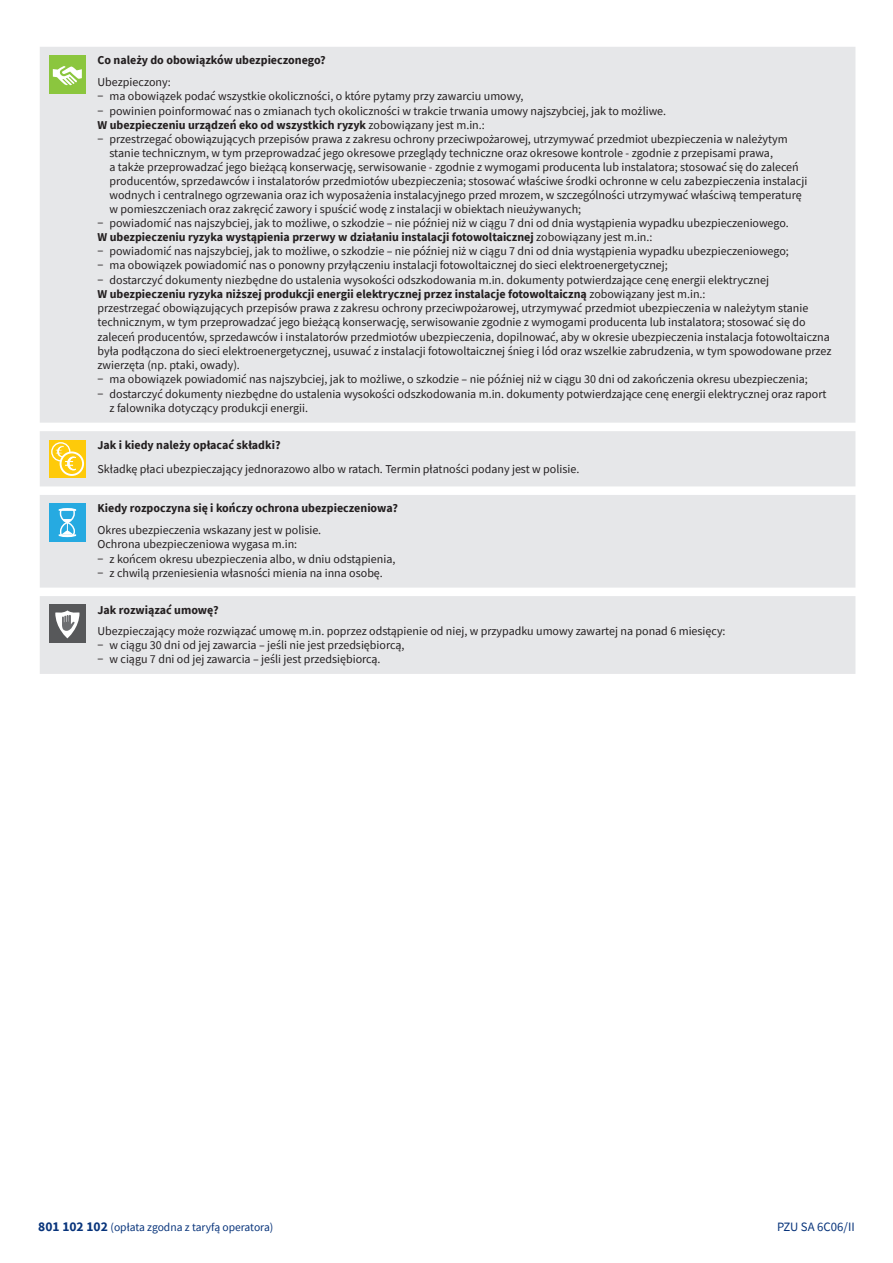
<style>
.page{position:relative;width:893px;height:1263px;background:#fff}
.page>*{position:absolute;margin:0;border:0;box-sizing:border-box;transform-origin:0 0}
.t1{font:12.75px "Source Sans Pro";color:#08347b}
.t2{font:12px/14.2px "Source Sans Pro";color:#231f20}
.t3{font:700 12px "Source Sans Pro";color:#231f20}
.t4{font:11.55px "Source Sans Pro";color:#08347b}
.s1{font-weight:400}
.s2{font-weight:700;font-size:13.5px}
</style>
<div class="page">
<div style="left:40px;top:47px;width:815px;height:627px;background:#e6e7e9"></div>
<div style="left:49px;top:55px;width:37px;height:39px;background:#8bc63e"></div>
<svg style="left:53px;top:66px;width:29px;height:20px"></svg>
<div style="left:49px;top:440px;width:37px;height:38px;background:#feca0a"></div>
<svg style="left:52px;top:443px;width:18px;height:18px"></svg>
<div style="left:51px;top:442px;width:19px;height:19px;border:1px solid #fff;border-radius:50%"></div>
<svg style="left:61px;top:452px;width:22px;height:23px"></svg>
<div style="left:60px;top:451px;width:24px;height:25px;border:2px solid #fff;border-radius:50%"></div>
<svg style="left:55px;top:445px;width:22px;height:27px"></svg>
<div style="left:49px;top:503px;width:37px;height:39px;background:#26aae1"></div>
<svg style="left:59px;top:508px;width:17px;height:29px"></svg>
<div style="left:49px;top:605px;width:37px;height:38px;background:#57585a"></div>
<svg style="left:55px;top:610px;width:25px;height:28px"></svg>
<p class="t3" style="left:98px;top:52px;width:230px">Co należy do obowiązków ubezpieczonego?</p>
<p class="t2" style="left:98px;top:75px;width:75px">Ubezpieczony:</p>
<p class="t2" style="left:98px;top:89px;width:427px">− ma obowiązek podać wszystkie okoliczności, o które pytamy przy zawarciu umowy,</p>
<p class="t2" style="left:98px;top:103px;width:570px">− powinien poinformować nas o zmianach tych okoliczności w trakcie trwania umowy najszybciej, jak to możliwe.</p>
<p class="t3" style="left:98px;top:117px;width:389px">W ubezpieczeniu urządzeń eko od wszystkich ryzyk <span class="s1">zobowiązany jest m.in.:</span></p>
<p class="t2" style="left:98px;top:132px;width:692px">− przestrzegać obowiązujących przepisów prawa z zakresu ochrony przeciwpożarowej, utrzymywać przedmiot ubezpieczenia w należytym</p>
<p class="t2" style="left:110px;top:145px;width:665px">stanie technicznym, w tym przeprowadzać jego okresowe przeglądy techniczne oraz okresowe kontrole - zgodnie z przepisami prawa,</p>
<p class="t2" style="left:110px;top:159px;width:691px">a także przeprowadzać jego bieżącą konserwację, serwisowanie - zgodnie z wymogami producenta lub instalatora; stosować się do zaleceń</p>
<p class="t2" style="left:110px;top:173px;width:699px">producentów, sprzedawców i instalatorów przedmiotów ubezpieczenia; stosować właściwe środki ochronne w celu zabezpieczenia instalacji</p>
<p class="t2" style="left:110px;top:187px;width:694px">wodnych i centralnego ogrzewania oraz ich wyposażenia instalacyjnego przed mrozem, w szczególności utrzymywać właściwą temperaturę</p>
<p class="t2" style="left:110px;top:201px;width:473px">w pomieszczeniach oraz zakręcić zawory i spuścić wodę z instalacji w obiektach nieużywanych;</p>
<p class="t2" style="left:98px;top:216px;width:693px">− powiadomić nas najszybciej, jak to możliwe, o szkodzie – nie później niż w ciągu 7 dni od dnia wystąpienia wypadku ubezpieczeniowego.</p>
<p class="t3" style="left:98px;top:229px;width:556px">W ubezpieczeniu ryzyka wystąpienia przerwy w działaniu instalacji fotowoltaicznej <span class="s1">zobowiązany jest m.in.:</span></p>
<p class="t2" style="left:98px;top:244px;width:693px">− powiadomić nas najszybciej, jak to możliwe, o szkodzie – nie później niż w ciągu 7 dni od dnia wystąpienia wypadku ubezpieczeniowego;</p>
<p class="t2" style="left:98px;top:258px;width:572px">− ma obowiązek powiadomić nas o ponowny przyłączeniu instalacji fotowoltaicznej do sieci elektroenergetycznej;</p>
<p class="t2" style="left:98px;top:273px;width:673px">− dostarczyć dokumenty niezbędne do ustalenia wysokości odszkodowania m.in. dokumenty potwierdzające cenę energii elektrycznej</p>
<p class="t3" style="left:98px;top:286px;width:609px">W ubezpieczeniu ryzyka niższej produkcji energii elektrycznej przez instalacje fotowoltaiczną <span class="s1">zobowiązany jest m.in.:</span></p>
<p class="t2" style="left:98px;top:301px;width:712px">przestrzegać obowiązujących przepisów prawa z zakresu ochrony przeciwpożarowej, utrzymywać przedmiot ubezpieczenia w należytym stanie</p>
<p class="t2" style="left:98px;top:315px;width:710px">technicznym, w tym przeprowadzać jego bieżącą konserwację, serwisowanie zgodnie z wymogami producenta lub instalatora; stosować się do</p>
<p class="t2" style="left:98px;top:329px;width:734px">zaleceń producentów, sprzedawców i instalatorów przedmiotów ubezpieczenia, dopilnować, aby w okresie ubezpieczenia instalacja fotowoltaiczna</p>
<p class="t2" style="left:98px;top:344px;width:736px">była podłączona do sieci elektroenergetycznej, usuwać z instalacji fotowoltaicznej śnieg i lód oraz wszelkie zabrudzenia, w tym spowodowane przez</p>
<p class="t2" style="left:98px;top:358px;width:144px">zwierzęta (np. ptaki, owady).</p>
<p class="t2" style="left:98px;top:372px;width:712px">− ma obowiązek powiadomić nas najszybciej, jak to możliwe, o szkodzie – nie później niż w ciągu 30 dni od zakończenia okresu ubezpieczenia;</p>
<p class="t2" style="left:98px;top:386px;width:731px">− dostarczyć dokumenty niezbędne do ustalenia wysokości odszkodowania m.in. dokumenty potwierdzające cenę energii elektrycznej oraz raport</p>
<p class="t2" style="left:110px;top:401px;width:200px">z falownika dotyczący produkcji energii.</p>
<p class="t3" style="left:98px;top:437px;width:185px">Jak i kiedy należy opłacać składki?</p>
<p class="t2" style="left:98px;top:462px;width:483px">Składkę płaci ubezpieczający jednorazowo albo w ratach. Termin płatności podany jest w polisie.</p>
<p class="t3" style="left:98px;top:500px;width:302px">Kiedy rozpoczyna się i kończy ochrona ubezpieczeniowa?</p>
<p class="t2" style="left:98px;top:523px;width:299px">Okres ubezpieczenia wskazany jest w polisie.<br>Ochrona ubezpieczeniowa wygasa m.in:<br>− z końcem okresu ubezpieczenia albo, w dniu odstąpienia, − z chwilą przeniesienia własności mienia na inna osobę.</p>
<p class="t3" style="left:98px;top:601px;width:123px">Jak rozwiązać umowę?</p>
<p class="t2" style="left:98px;top:624px;width:630px">Ubezpieczający może rozwiązać umowę m.in. poprzez odstąpienie od niej, w przypadku umowy zawartej na ponad 6 miesięcy: − w ciągu 30 dni od jej zawarcia – jeśli nie jest przedsiębiorcą,<br>− w ciągu 7 dni od jej zawarcia – jeśli jest przedsiębiorcą.</p>
<p class="t4" style="left:38px;top:1220px;width:237px"><span class="s2">801 102 102</span> (opłata zgodna z taryfą operatora)</p>
<p class="t1" style="left:777px;top:1222px;width:79px">PZU SA 6C06/II</p>
</div>
